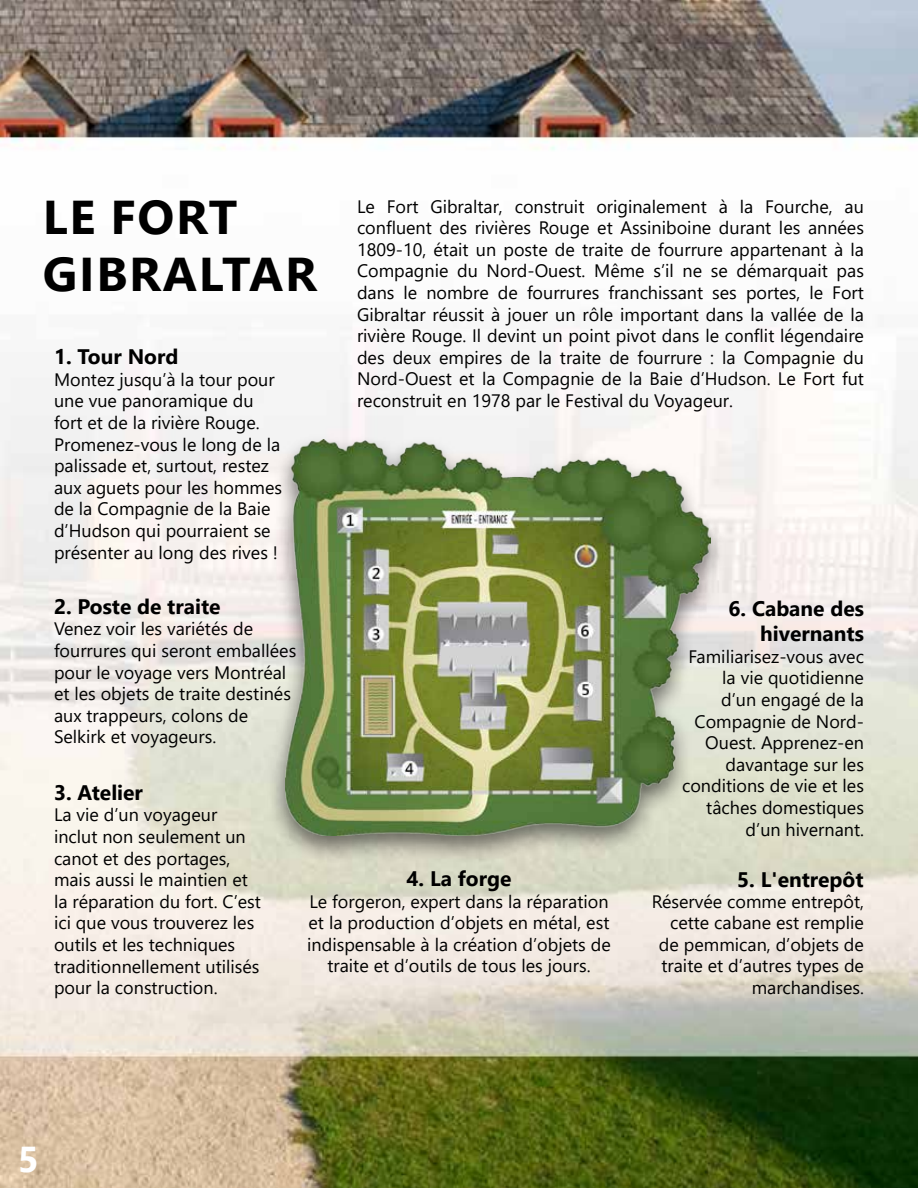
<style>
.page{position:relative;width:918px;height:1188px;background:#fff}
.page>*{position:absolute;margin:0;border:0;box-sizing:border-box;transform-origin:0 0}
.t1{font:700 47.4px/56.8px "Segoe UI";letter-spacing:.035em;color:#000}
.t2{font:700 36px "Segoe UI";color:#fff}
.t3{font:700 21px/25.2px "Segoe UI";color:#000;text-align:right}
.t4{font:18px/21.6px "Segoe UI";color:#000}
</style>
<div class="page">
<img style="left:0;top:0;width:918px;height:1188px">
<div style="left:266px;top:434px;width:462px;height:432px;background:#000;opacity:.54"></div>
<img style="left:285px;top:440px;width:425px;height:395px">
<h1 class="t1" style="left:43px;top:185px;width:275px">LE FORT<br>GIBRALTAR</h1>
<p class="t4" style="left:357px;top:194px;width:509px;text-align:justify">Le Fort Gibraltar, construit originalement à la Fourche, au confluent des rivières Rouge et Assiniboine durant les années 1809-10, était un poste de traite de fourrure appartenant à la Compagnie du Nord-Ouest. Même s’il ne se démarquait pas dans le nombre de fourrures franchissant ses portes, le Fort Gibraltar réussit à jouer un rôle important dans la vallée de la rivière Rouge. Il devint un point pivot dans le conflit légendaire des deux empires de la traite de fourrure : la Compagnie du Nord-Ouest et la Compagnie de la Baie d’Hudson. Le Fort fut reconstruit en 1978 par le Festival du Voyageur.</p>
<p class="t3" style="left:54px;top:343px;width:126px">1. Tour Nord</p>
<p class="t4" style="left:54px;top:367px;width:230px">Montez jusqu’à la tour pour une vue panoramique du fort et de la rivière Rouge.<br>Promenez-vous le long de la palissade et, surtout, restez aux aguets pour les hommes de la Compagnie de la Baie d’Hudson qui pourraient se présenter au long des rives !</p>
<p class="t3" style="left:54px;top:592px;width:168px">2. Poste de traite</p>
<p class="t4" style="left:54px;top:617px;width:244px">Venez voir les variétés de fourrures qui seront emballées pour le voyage vers Montréal et les objets de traite destinés aux trappeurs, colons de<br>Selkirk et voyageurs.</p>
<p class="t3" style="left:54px;top:778px;width:91px">3. Atelier</p>
<p class="t4" style="left:54px;top:803px;width:208px">La vie d’un voyageur inclut non seulement un canot et des portages, mais aussi le maintien et la réparation du fort. C’est ici que vous trouverez les outils et les techniques traditionnellement utilisés pour la construction.</p>
<p class="t3" style="left:728px;top:594px;width:137px">6. Cabane des hivernants</p>
<p class="t4" style="left:682px;top:644px;width:183px;text-align:right">Familiarisez-vous avec la vie quotidienne<br>d’un engagé de la<br>Compagnie de Nord-<br>Ouest. Apprenez-en davantage sur les conditions de vie et les tâches domestiques d’un hivernant.</p>
<p class="t3" style="left:407px;top:864px;width:106px">4. La forge</p>
<p class="t4" style="left:307px;top:889px;width:305px;text-align:center">Le forgeron, expert dans la réparation et la production d’objets en métal, est indispensable à la création d’objets de traite et d’outils de tous les jours.</p>
<p class="t3" style="left:737px;top:866px;width:128px">5. L'entrepôt</p>
<p class="t4" style="left:652px;top:889px;width:214px;text-align:right">Réservée comme entrepôt, cette cabane est remplie de pemmican, d’objets de traite et d’autres types de marchandises.</p>
<h2 class="t2" style="left:18px;top:1125px;width:22px">5</h2>
</div>
